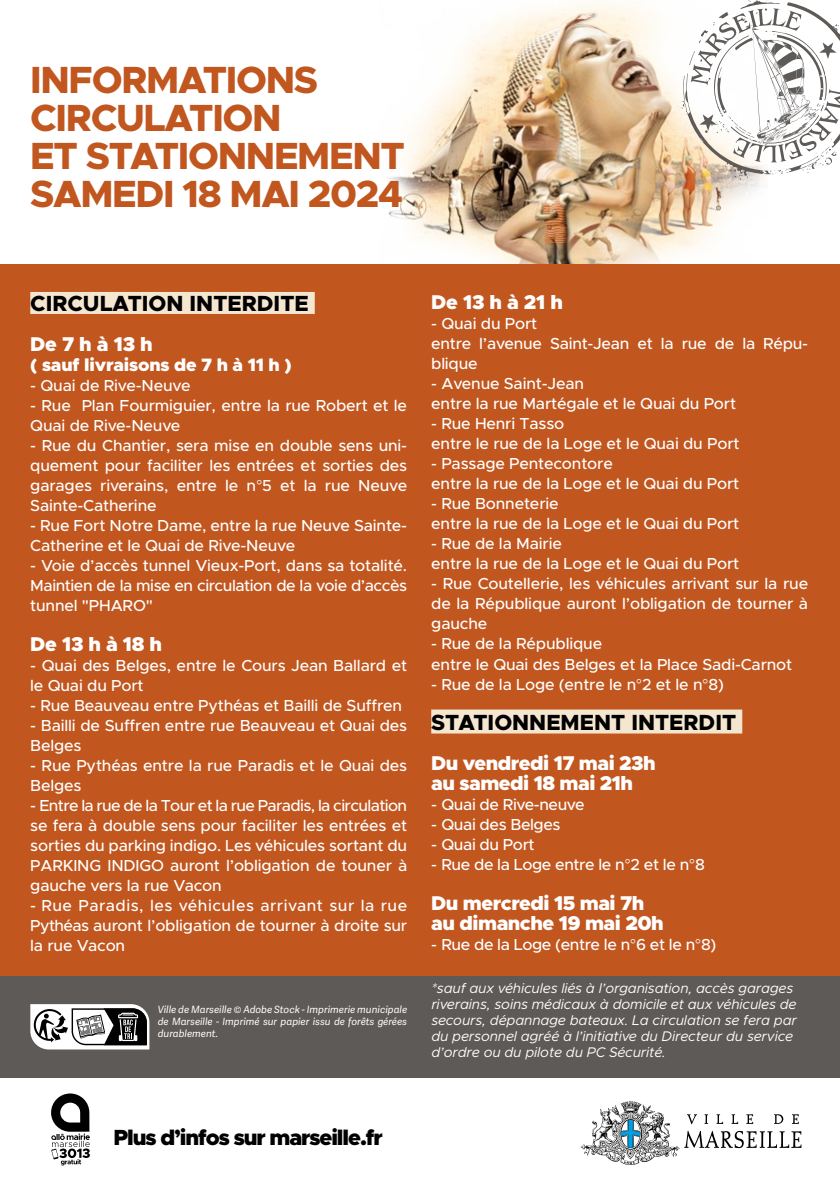
<style>
.page{position:relative;width:840px;height:1191px;background:#fff}
.page>*{position:absolute;margin:0;border:0;box-sizing:border-box;transform-origin:0 0}
.t1{font:800 38px/38px "Metropolis";letter-spacing:-.035em;color:#c1561f}
.t2{font:800 22px "Metropolis";color:#000}
.t3{font:900 22px "Metropolis";letter-spacing:-.05em;color:#000}
.t4{font:900 20px/20px "Metropolis";letter-spacing:-.025em;color:#fff}
.t5{font:900 18px "Metropolis";letter-spacing:-.01em;color:#fff}
.t6{font:500 16px/20px "Metropolis";letter-spacing:-.01em;color:#fff}
.t7{font:italic 14px/16px "Metropolis";letter-spacing:-.01em;color:#fff}
.t8{font:italic 10px/12px "Adelle Sans";color:#fff;text-align:justify}
.s1{font-family:"Gill Sans";font-weight:300}
</style>
<div class="page">
<svg style="left:51px;top:1093px;width:39px;height:72px"></svg>
<svg style="left:580px;top:1101px;width:221px;height:64px"></svg>
<img style="left:388px;top:2px;width:374px;height:262px">
<svg style="left:678px;top:0;width:161px;height:180px"></svg>
<div style="left:0;top:264px;width:839px;height:741px;background:#c1561f"></div>
<div style="left:0;top:976px;width:839px;height:101px;background:#5e5a58"></div>
<div style="left:30px;top:292px;width:284px;height:22px;background:#f5e6cf"></div>
<div style="left:431px;top:709px;width:310px;height:24px;background:#f5e6cf"></div>
<svg style="left:30px;top:1004px;width:119px;height:45px;background:#9e9e9e"></svg>
<h1 class="t1" style="left:30px;top:61px;width:376px">INFORMATIONS<br>CIRCULATION<br>ET STATIONNEMENT<br>SAMEDI 18 MAI 2024</h1>
<h2 class="t2" style="left:30px;top:289px;width:280px">CIRCULATION INTERDITE</h2>
<p class="t4" style="left:30px;top:334px;width:124px">De 7 h à 13 h</p>
<p class="t5" style="left:30px;top:353px;width:263px">( sauf livraisons de 7 h à 11 h )</p>
<p class="t6" style="left:30px;top:375px;width:162px">- Quai de Rive-Neuve</p>
<p class="t6" style="left:30px;top:395px;width:378px">- Rue Plan Fourmiguier, entre la rue Robert et le<br>Quai de Rive-Neuve</p>
<p class="t6" style="left:30px;top:435px;width:378px;text-align:justify">- Rue du Chantier, sera mise en double sens uni&shy;quement pour faciliter les entrées et sorties des garages riverains, entre le n<span class="s1">°</span>5 et la rue Neuve Sainte-Catherine</p>
<p class="t6" style="left:30px;top:515px;width:378px">- Rue Fort Notre Dame, entre la rue Neuve Sainte-<br>Catherine et le Quai de Rive-Neuve</p>
<p class="t6" style="left:30px;top:555px;width:378px;text-align:justify">- Voie d’accès tunnel Vieux-Port, dans sa totalité.<br>Maintien de la mise en circulation de la voie d’accès tunnel "PHARO"</p>
<p class="t4" style="left:30px;top:634px;width:133px">De 13 h à 18 h</p>
<p class="t6" style="left:30px;top:655px;width:378px">- Quai des Belges, entre le Cours Jean Ballard et le Quai du Port</p>
<p class="t6" style="left:30px;top:695px;width:373px">- Rue Beauveau entre Pythéas et Bailli de Suffren</p>
<p class="t6" style="left:30px;top:715px;width:378px">- Bailli de Suffren entre rue Beauveau et Quai des<br>Belges</p>
<p class="t6" style="left:30px;top:755px;width:378px">- Rue Pythéas entre la rue Paradis et le Quai des<br>Belges</p>
<p class="t6" style="left:30px;top:795px;width:378px;text-align:justify">- Entre la rue de la Tour et la rue Paradis, la circulation se fera à double sens pour faciliter les entrées et sorties du parking indigo. Les véhicules sortant du PARKING INDIGO auront l’obligation de touner à gauche vers la rue Vacon</p>
<p class="t6" style="left:30px;top:895px;width:378px;text-align:justify">- Rue Paradis, les véhicules arrivant sur la rue Pythéas auront l’obligation de tourner à droite sur la rue Vacon</p>
<p class="t8" style="left:158px;top:1004px;width:251px">Ville de Marseille © Adobe Stock - Imprimerie municipale de Marseille - Imprimé sur papier issu de forêts gérées durablement.</p>
<p class="t4" style="left:431px;top:292px;width:133px">De 13 h à 21 h</p>
<p class="t6" style="left:431px;top:314px;width:378px">- Quai du Port<br>entre l’avenue Saint-Jean et la rue de la Répu&shy;blique</p>
<p class="t6" style="left:431px;top:374px;width:306px">- Avenue Saint-Jean<br>entre la rue Martégale et le Quai du Port</p>
<p class="t6" style="left:431px;top:414px;width:309px">- Rue Henri Tasso<br>entre le rue de la Loge et le Quai du Port</p>
<p class="t6" style="left:431px;top:454px;width:309px">- Passage Pentecontore<br>entre la rue de la Loge et le Quai du Port</p>
<p class="t6" style="left:431px;top:494px;width:309px">- Rue Bonneterie<br>entre la rue de la Loge et le Quai du Port</p>
<p class="t6" style="left:431px;top:534px;width:309px">- Rue de la Mairie<br>entre la rue de la Loge et le Quai du Port</p>
<p class="t6" style="left:431px;top:574px;width:378px;text-align:justify">- Rue Coutellerie, les véhicules arrivant sur la rue de la République auront l’obligation de tourner à gauche</p>
<p class="t6" style="left:431px;top:634px;width:362px">- Rue de la République<br>entre le Quai des Belges et la Place Sadi-Carnot</p>
<p class="t6" style="left:431px;top:674px;width:294px">- Rue de la Loge (entre le n<span class="s1">°</span>2 et le n<span class="s1">°</span>8)</p>
<h2 class="t2" style="left:431px;top:708px;width:306px">STATIONNEMENT INTERDIT</h2>
<p class="t4" style="left:431px;top:752px;width:226px">Du vendredi 17 mai 23h au samedi 18 mai 21h</p>
<p class="t6" style="left:431px;top:794px;width:155px">- Quai de Rive-neuve</p>
<p class="t6" style="left:431px;top:814px;width:131px">- Quai des Belges</p>
<p class="t6" style="left:431px;top:834px;width:105px">- Quai du Port</p>
<p class="t6" style="left:431px;top:854px;width:275px">- Rue de la Loge entre le n<span class="s1">°</span>2 et le n<span class="s1">°</span>8</p>
<p class="t4" style="left:431px;top:892px;width:234px">Du mercredi 15 mai 7h au dimanche 19 mai 20h</p>
<p class="t6" style="left:431px;top:934px;width:286px">- Rue de la Loge (entre le n<span class="s1">°</span>6 et le n<span class="s1">°</span>8)</p>
<p class="t7" style="left:431px;top:980px;width:367px">*sauf aux véhicules liés à l’organisation, accès garages riverains, soins médicaux à domicile et aux véhicules de secours, dépannage bateaux. La circulation se fera par du personnel agréé à l’initiative du Directeur du service d’ordre ou du pilote du PC Sécurité.</p>
<h2 class="t3" style="left:113px;top:1122px;width:270px">Plus d’infos sur marseille.fr</h2>
</div>
